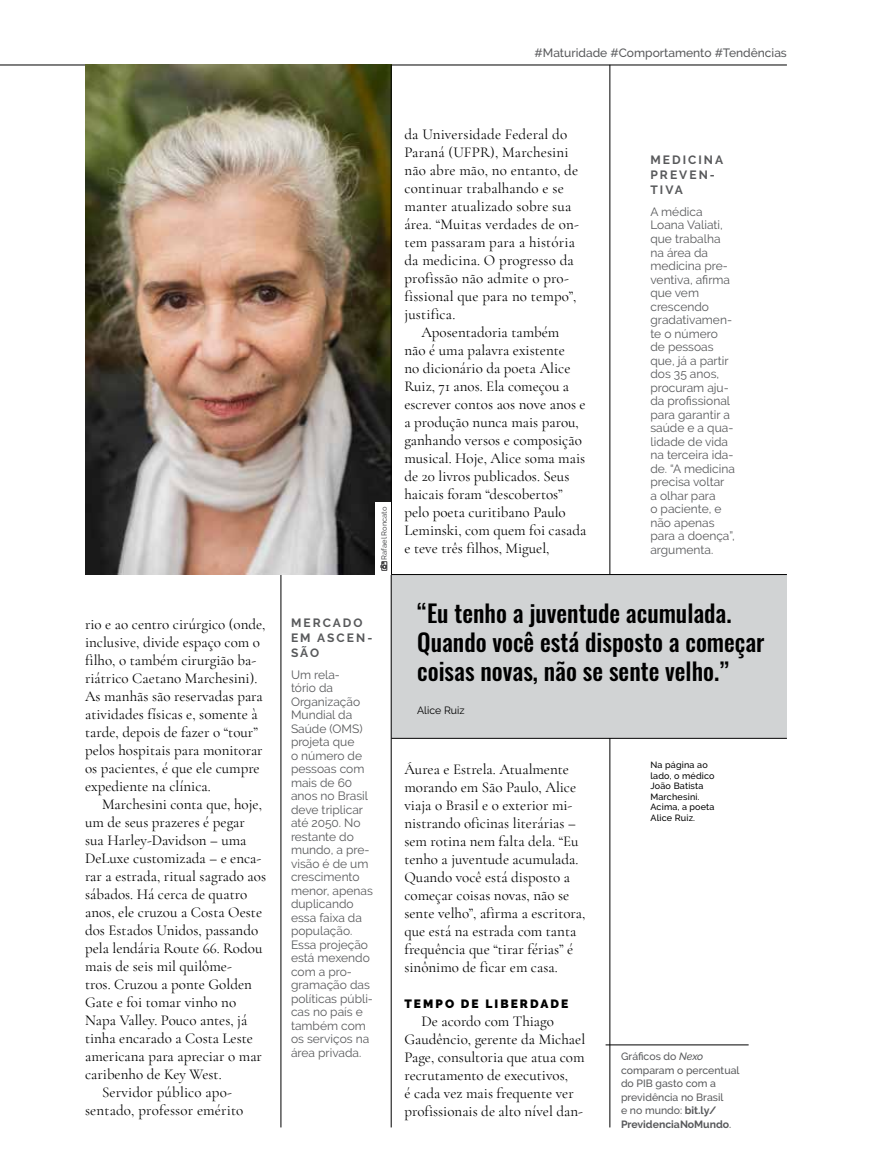
<style>
.page{position:relative;width:872px;height:1170px;background:#fff}
.page>*{position:absolute;margin:0;border:0;box-sizing:border-box;transform-origin:0 0}
.t1{font:500 24px/28.5px "Oswald";color:#000}
.t2{font:15px/18px "Cormorant Garamond";color:#000}
.t3{font:12px/13.5px "Raleway";color:#58595b}
.t4{font:700 12px/15px "Raleway";letter-spacing:.17em;color:#58595b}
.t5{font:500 12px "Raleway";color:#58595b}
.t6{font:900 12px "Raleway";letter-spacing:.17em;color:#000}
.t7{font:500 10.5px/13.5px "Raleway";color:#58595b}
.t8{font:10.5px "Raleway";color:#000}
.t9{font:500 9px/10.5px "Raleway";letter-spacing:.02em;color:#000}
.t10{font:500 7.5px "Raleway";color:#58595b}
.s1{font-style:italic}
.s2{font-weight:700}
</style>
<div class="page">
<hr style="left:0;top:65px;width:787px;height:1px;background:#000">
<hr style="left:281px;top:125px;width:1px;height:1002px;background:#000">
<hr style="left:609px;top:65px;width:1px;height:1062px;background:#000">
<img style="left:85px;top:65px;width:306px;height:509px">
<div style="left:391px;top:574px;width:396px;height:164px;background:#d1d3d4"></div>
<hr style="left:391px;top:574px;width:396px;height:1px;background:#000">
<hr style="left:391px;top:738px;width:396px;height:1px;background:#000">
<hr style="left:391px;top:65px;width:1px;height:1062px;background:#000">
<div style="left:375px;top:502px;width:16px;height:72px;background:#fff"></div>
<svg style="left:380px;top:561px;width:7px;height:9px"></svg>
<hr style="left:605px;top:1044px;width:143px;height:1px;background:#000">
<p class="t5" style="left:534px;top:46px;width:254px">#Maturidade #Comportamento #Tendências</p>
<p class="t2" style="left:85px;top:615px;width:182px">rio e ao centro cirúrgico (onde, inclusive, divide espaço com o filho, o também cirurgião ba&shy;riátrico Caetano Marchesini).<br>As manhãs são reservadas para atividades físicas e, somente à tarde, depois de fazer o “tour” pelos hospitais para monitorar os pacientes, é que ele cumpre expediente na clínica.</p>
<p class="t2" style="left:102px;top:795px;width:161px">Marchesini conta que, hoje,</p>
<p class="t2" style="left:85px;top:813px;width:161px">um de seus prazeres é pegar</p>
<p class="t2" style="left:85px;top:831px;width:163px">sua Harley-Davidson – uma</p>
<p class="t2" style="left:85px;top:849px;width:178px">DeLuxe customizada – e enca-</p>
<p class="t2" style="left:85px;top:867px;width:182px">rar a estrada, ritual sagrado aos</p>
<p class="t2" style="left:85px;top:885px;width:164px">sábados. Há cerca de quatro</p>
<p class="t2" style="left:85px;top:903px;width:178px">anos, ele cruzou a Costa Oeste</p>
<p class="t2" style="left:85px;top:921px;width:175px">dos Estados Unidos, passando</p>
<p class="t2" style="left:85px;top:939px;width:179px">pela lendária Route 66. Rodou</p>
<p class="t2" style="left:85px;top:957px;width:148px">mais de seis mil quilôme-</p>
<p class="t2" style="left:85px;top:975px;width:168px">tros. Cruzou a ponte Golden</p>
<p class="t2" style="left:85px;top:993px;width:153px">Gate e foi tomar vinho no</p>
<p class="t2" style="left:85px;top:1011px;width:164px">Napa Valley. Pouco antes, já</p>
<p class="t2" style="left:85px;top:1029px;width:169px">tinha encarado a Costa Leste</p>
<p class="t2" style="left:85px;top:1047px;width:178px">americana para apreciar o mar</p>
<p class="t2" style="left:85px;top:1065px;width:138px">caribenho de Key West.</p>
<p class="t2" style="left:102px;top:1083px;width:131px">Servidor público apo-</p>
<p class="t2" style="left:85px;top:1101px;width:160px">sentado, professor emérito</p>
<p class="t10" style="left:380px;top:559px;width:55px;rotate:-90deg">Rafael Roncato</p>
<p class="t2" style="left:404px;top:125px;width:176px">da Universidade Federal do<br>Paraná (UFPR), Marchesini não abre mão, no entanto, de continuar trabalhando e se manter atualizado sobre sua área. “Muitas verdades de on&shy;tem passaram para a história da medicina. O progresso da profissão não admite o pro&shy;fissional que para no tempo”, justifica.</p>
<p class="t2" style="left:404px;top:323px;width:183px;text-indent:17px">Aposentadoria também<br>não é uma palavra existente<br>no dicionário da poeta Alice<br>Ruiz, 71 anos. Ela começou a escrever contos aos nove anos e a produção nunca mais parou, ganhando versos e composição musical. Hoje, Alice soma mais de 20 livros publicados. Seus haicais foram “descobertos” pelo poeta curitibano Paulo<br>Leminski, com quem foi casada e teve três filhos, Miguel,</p>
<p class="t4" style="left:650px;top:152px;width:74px">MEDICINA<br>PREVEN-<br>TIVA</p>
<p class="t3" style="left:650px;top:205px;width:86px">A médica<br>Loana Valiati, que trabalha na área da medicina pre&shy;ventiva, afirma que vem crescendo gradativamen&shy;te o número de pessoas que, já a partir dos 35 anos, procuram aju&shy;da profissional para garantir a saúde e a qua&shy;lidade de vida na terceira ida&shy;de. “A medicina precisa voltar<br>a olhar para<br>o paciente, e não apenas para a doença”, argumenta.</p>
<p class="t4" style="left:291px;top:614px;width:83px">MERCADO<br>EM ASCEN-<br>SÃO</p>
<p class="t3" style="left:291px;top:667px;width:83px">Um rela-<br>tório da<br>Organização<br>Mundial da<br>Saúde (OMS) projeta que<br>o número de pessoas com mais de 60 anos no Brasil deve triplicar até 2050. No restante do mundo, a pre&shy;visão é de um crescimento menor, apenas duplicando essa faixa da população.<br>Essa projeção está mexendo com a pro&shy;gramação das políticas públi&shy;cas no país e também com os serviços na área privada.</p>
<h1 class="t1" style="left:417px;top:601px;width:349px">“Eu tenho a juventude acumulada.<br>Quando você está disposto a começar coisas novas, não se sente velho.”</h1>
<p class="t8" style="left:417px;top:703px;width:49px">Alice Ruiz</p>
<p class="t2" style="left:404px;top:759px;width:182px">Áurea e Estrela. Atualmente morando em São Paulo, Alice viaja o Brasil e o exterior mi&shy;nistrando oficinas literárias – sem rotina nem falta dela. “Eu tenho a juventude acumulada.<br>Quando você está disposto a começar coisas novas, não se sente velho”, afirma a escritora, que está na estrada com tanta frequência que “tirar férias” é sinônimo de ficar em casa.</p>
<p class="t6" style="left:404px;top:996px;width:165px">TEMPO DE LIBERDADE</p>
<p class="t2" style="left:404px;top:1011px;width:182px;text-indent:17px">De acordo com Thiago<br>Gaudêncio, gerente da Michael<br>Page, consultoria que atua com recrutamento de executivos,<br>é cada vez mais frequente ver profissionais de alto nível dan-</p>
<p class="t9" style="left:650px;top:759px;width:66px">Na página ao lado, o médico<br>João Batista<br>Marchesini.<br>Acima, a poeta<br>Alice Ruiz.</p>
<p class="t7" style="left:621px;top:1049px;width:120px">Gráficos do <span class="s1">Nexo </span>comparam o percentual do PIB gasto com a previdência no Brasil<br>e no mundo: <span class="s2">bit.ly/<br>PrevidenciaNoMundo</span>.</p>
</div>
